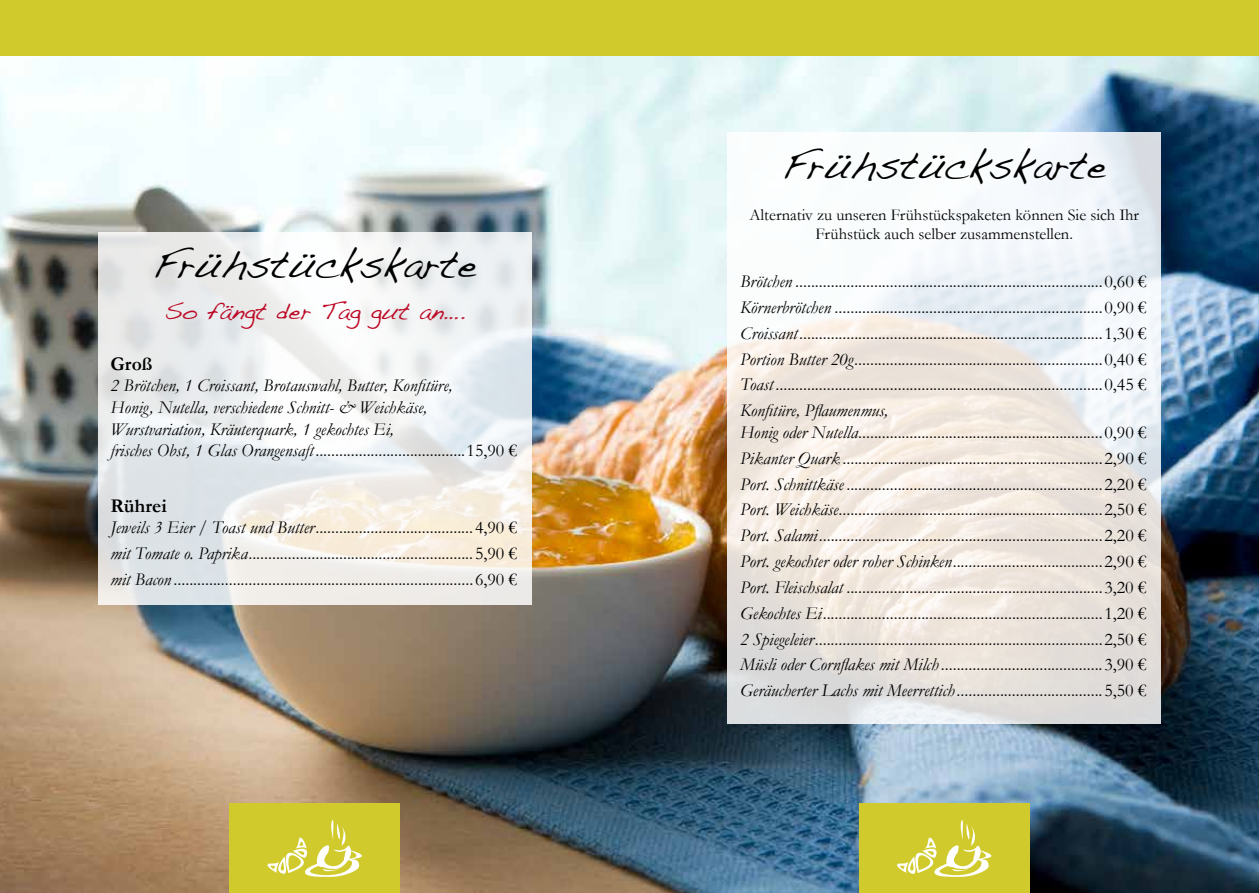
<style>
.page{position:relative;width:1259px;height:893px;background:#fff}
.page>*{position:absolute;margin:0;border:0;box-sizing:border-box;transform-origin:0 0}
.t1{font:39px "Handwriting Dakota";color:#000}
.t2{font:24px "Handwriting Dakota";color:#bd0a26}
.t3{font:700 19.5px "Garamond";color:#000}
.t4{font:18px/25.8px "Garamond";color:#000;text-align:justify}
.t5{font:italic 18px/21.6px "Garamond";color:#000}
.t6{font:16.5px/19.8px "Garamond";color:#000;text-align:center}
.s1{font-style:normal}
.s2{font-style:italic}
</style>
<div class="page">
<img style="left:0;top:55px;width:1259px;height:838px">
<svg style="left:98px;top:232px;width:433px;height:372px"></svg>
<svg style="left:727px;top:133px;width:434px;height:591px"></svg>
<div style="left:230px;top:804px;width:170px;height:89px;background:#d1ca2c"></div>
<div style="left:859px;top:804px;width:170px;height:89px;background:#d1ca2c"></div>
<div style="left:0;top:0;width:1259px;height:55px;background:#d1ca2c"></div>
<svg style="left:267px;top:820px;width:95px;height:57px"></svg>
<svg style="left:897px;top:820px;width:95px;height:57px"></svg>
<h1 class="t1" style="left:153px;top:241px;width:325px">Frühstückskarte</h1>
<h2 class="t2" style="left:165px;top:297px;width:302px">So fängt der Tag gut an….</h2>
<p class="t3" style="left:111px;top:352px;width:43px">Groß</p>
<p class="t5" style="left:111px;top:375px;width:408px">2 Brötchen, 1 Croissant, Brotauswahl, Butter, Konfitüre,<br>Honig, Nutella, verschiedene Schnitt- &amp; Weichkäse, Wurstvariation, Kräuterquark, 1 gekochtes Ei,<br>frisches Obst, 1 Glas Orangensaft<span class="s1">......................................15,90 €</span></p>
<p class="t3" style="left:111px;top:494px;width:58px">Rührei</p>
<p class="t4" style="left:111px;top:514px;width:408px"><span class="s2">Jeweils 3 Eier / Toast und Butter</span>........................................4,90 € <span class="s2">mit Tomate o. Paprika</span>.........................................................5,90 € <span class="s2">mit Bacon</span> ............................................................................6,90 €</p>
<h1 class="t1" style="left:782px;top:142px;width:325px">Frühstückskarte</h1>
<p class="t6" style="left:749px;top:204px;width:391px">Alternativ zu unseren Frühstückspaketen können Sie sich Ihr<br>Frühstück auch selber zusammenstellen.</p>
<p class="t4" style="left:740px;top:268px;width:408px"><span class="s2">Brötchen</span> ..............................................................................0,60 € <span class="s2">Körnerbrötchen</span> ....................................................................0,90 € <span class="s2">Croissant</span>.............................................................................1,30 € <span class="s2">Portion Butter 20g</span>...............................................................0,40 € <span class="s2">Toast</span>...................................................................................0,45 € <span class="s2">Konfitüre, Pflaumenmus,</span></p>
<p class="t4" style="left:740px;top:419px;width:408px"><span class="s2">Honig oder Nutella</span>..............................................................0,90 € <span class="s2">Pikanter Quark</span> ..................................................................2,90 € <span class="s2">Port. Schnittkäse</span>.................................................................2,20 € <span class="s2">Port. Weichkäse</span>...................................................................2,50 € <span class="s2">Port. Salami</span>........................................................................2,20 € <span class="s2">Port. gekochter oder roher Schinken</span>......................................2,90 € <span class="s2">Port. Fleischsalat</span> .................................................................3,20 € <span class="s2">Gekochtes Ei</span>.......................................................................1,20 € <span class="s2">2 Spiegeleier</span>.........................................................................2,50 € <span class="s2">Müsli oder Cornflakes mit Milch</span> .........................................3,90 € <span class="s2">Geräucherter Lachs mit Meerrettich</span>.....................................5,50 €</p>
</div>
